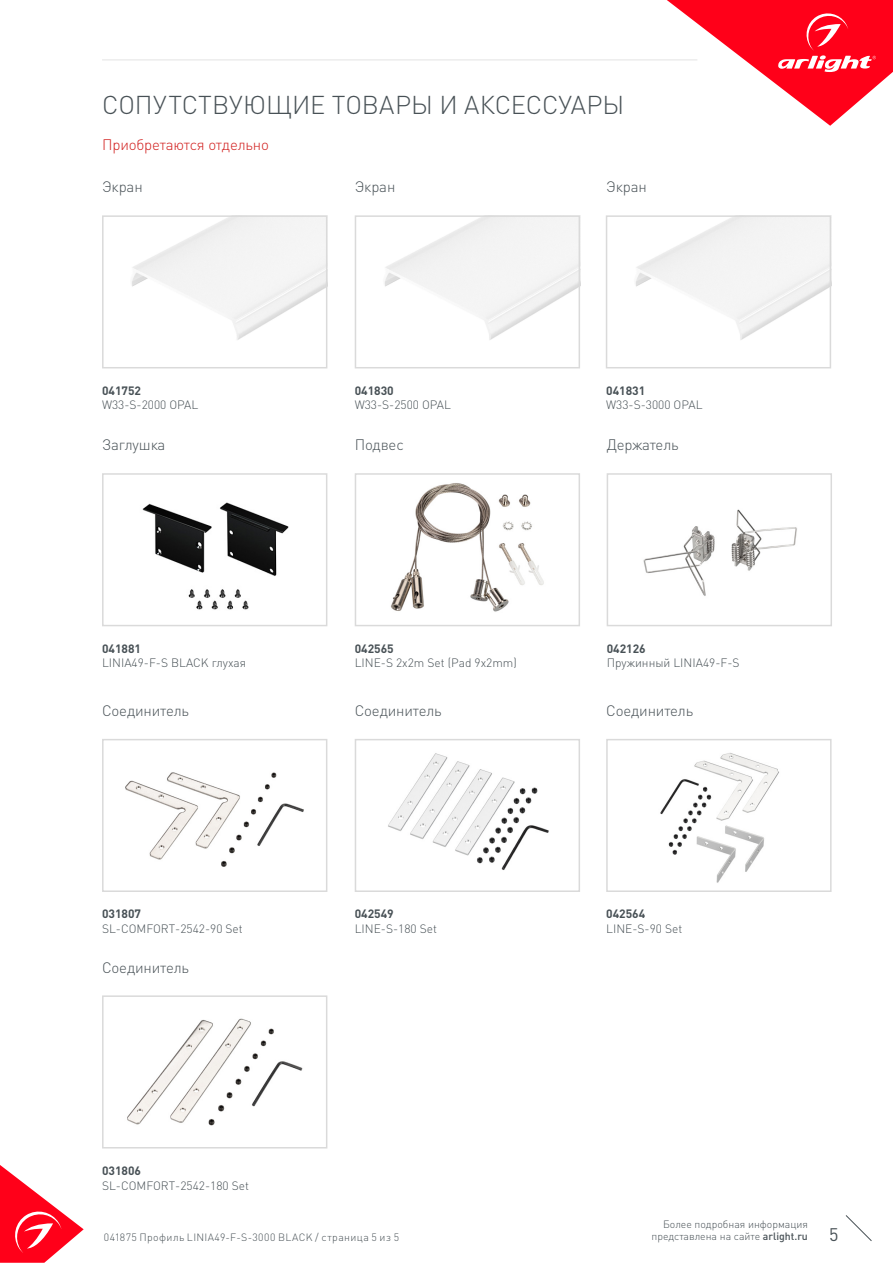
<style>
.page{position:relative;width:893px;height:1263px;background:#fff}
.page>*{position:absolute;margin:0;border:0;box-sizing:border-box;transform-origin:0 0}
.t1{font:300 25.5px "DIN Pro";color:#485156}
.t2{font:18px "DIN Pro";color:#485156}
.t3{font:300 15px "DIN Pro";letter-spacing:-.01em;color:#485156}
.t4{font:300 15px "DIN Pro";letter-spacing:-.01em;color:#d11d1c}
.t5{font:300 12px "DIN Pro";color:#485156}
.t6{font:700 12px "DIN Pro";color:#485156}
.t7{font:300 10.5px/12.6px "DIN Pro";color:#485156;text-align:right}
.t8{font:300 10.5px "DIN Pro";letter-spacing:.04em;color:#485156}
.s1{font-weight:500}
</style>
<div class="page">
<svg style="left:0;top:1165px;width:84px;height:98px"></svg>
<svg style="left:845px;top:1215px;width:27px;height:26px"></svg>
<svg style="left:667px;top:0;width:226px;height:126px"></svg>
<hr style="left:102px;top:60px;width:595px;height:1px;background:#e3e3e3">
<img style="left:125px;top:772px;width:179px;height:95px">
<div style="left:102px;top:739px;width:225px;height:153px;border:2px solid #dadada"></div>
<img style="left:391px;top:483px;width:153px;height:129px">
<div style="left:355px;top:473px;width:225px;height:153px;border:2px solid #dadada"></div>
<img style="left:643px;top:509px;width:154px;height:87px">
<div style="left:607px;top:473px;width:225px;height:153px;border:2px solid #dadada"></div>
<img style="left:142px;top:502px;width:147px;height:108px">
<div style="left:102px;top:473px;width:225px;height:153px;border:2px solid #dadada"></div>
<img style="left:127px;top:1018px;width:176px;height:108px">
<div style="left:102px;top:995px;width:225px;height:153px;border:2px solid #dadada"></div>
<img style="left:132px;top:218px;width:192px;height:122px">
<div style="left:102px;top:215px;width:225px;height:153px;border:2px solid #dadada"></div>
<img style="left:384px;top:218px;width:193px;height:122px">
<div style="left:355px;top:215px;width:225px;height:153px;border:2px solid #dadada"></div>
<img style="left:635px;top:218px;width:193px;height:122px">
<div style="left:606px;top:215px;width:225px;height:153px;border:2px solid #dadada"></div>
<img style="left:388px;top:753px;width:161px;height:117px">
<div style="left:355px;top:739px;width:225px;height:153px;border:2px solid #dadada"></div>
<img style="left:660px;top:753px;width:119px;height:130px">
<div style="left:606px;top:739px;width:226px;height:153px;border:2px solid #dadada"></div>
<h1 class="t1" style="left:102px;top:87px;width:524px">СОПУТСТВУЮЩИЕ ТОВАРЫ И АКСЕССУАРЫ</h1>
<p class="t4" style="left:102px;top:134px;width:168px">Приобретаются отдельно</p>
<p class="t3" style="left:102px;top:177px;width:42px">Экран</p>
<p class="t3" style="left:355px;top:177px;width:42px">Экран</p>
<p class="t3" style="left:606px;top:177px;width:42px">Экран</p>
<p class="t6" style="left:102px;top:382px;width:41px">041752</p>
<p class="t5" style="left:102px;top:397px;width:98px">W33-S-2000 OPAL</p>
<p class="t6" style="left:355px;top:382px;width:41px">041830</p>
<p class="t5" style="left:355px;top:397px;width:98px">W33-S-2500 OPAL</p>
<p class="t6" style="left:606px;top:382px;width:41px">041831</p>
<p class="t5" style="left:606px;top:397px;width:98px">W33-S-3000 OPAL</p>
<p class="t3" style="left:102px;top:435px;width:65px">Заглушка</p>
<p class="t3" style="left:355px;top:435px;width:51px">Подвес</p>
<p class="t3" style="left:607px;top:435px;width:73px">Держатель</p>
<p class="t6" style="left:102px;top:640px;width:41px">041881</p>
<p class="t5" style="left:102px;top:654px;width:146px">LINIA49-F-S BLACK глухая</p>
<p class="t3" style="left:102px;top:700px;width:89px">Соединитель</p>
<p class="t3" style="left:355px;top:700px;width:89px">Соединитель</p>
<p class="t6" style="left:355px;top:640px;width:41px">042565</p>
<p class="t5" style="left:355px;top:654px;width:164px">LINE-S 2x2m Set (Pad 9x2mm)</p>
<p class="t6" style="left:102px;top:906px;width:41px">031807</p>
<p class="t5" style="left:102px;top:920px;width:142px">SL-COMFORT-2542-90 Set</p>
<p class="t3" style="left:102px;top:957px;width:89px">Соединитель</p>
<p class="t6" style="left:102px;top:1163px;width:41px">031806</p>
<p class="t5" style="left:102px;top:1177px;width:148px">SL-COMFORT-2542-180 Set</p>
<p class="t6" style="left:355px;top:906px;width:41px">042549</p>
<p class="t5" style="left:355px;top:920px;width:84px">LINE-S-180 Set</p>
<p class="t6" style="left:607px;top:640px;width:41px">042126</p>
<p class="t5" style="left:607px;top:654px;width:134px">Пружинный LINIA49-F-S</p>
<p class="t3" style="left:606px;top:700px;width:89px">Соединитель</p>
<p class="t6" style="left:606px;top:906px;width:41px">042564</p>
<p class="t5" style="left:606px;top:920px;width:78px">LINE-S-90 Set</p>
<p class="t7" style="left:651px;top:1217px;width:158px">Более подробная информация представлена на сайте <span class="s1">arlight.ru</span></p>
<p class="t8" style="left:104px;top:1230px;width:297px">041875 Профиль LINIA49-F-S-3000 BLACK / страница 5 из 5</p>
<h2 class="t2" style="left:829px;top:1222px;width:11px">5</h2>
</div>
